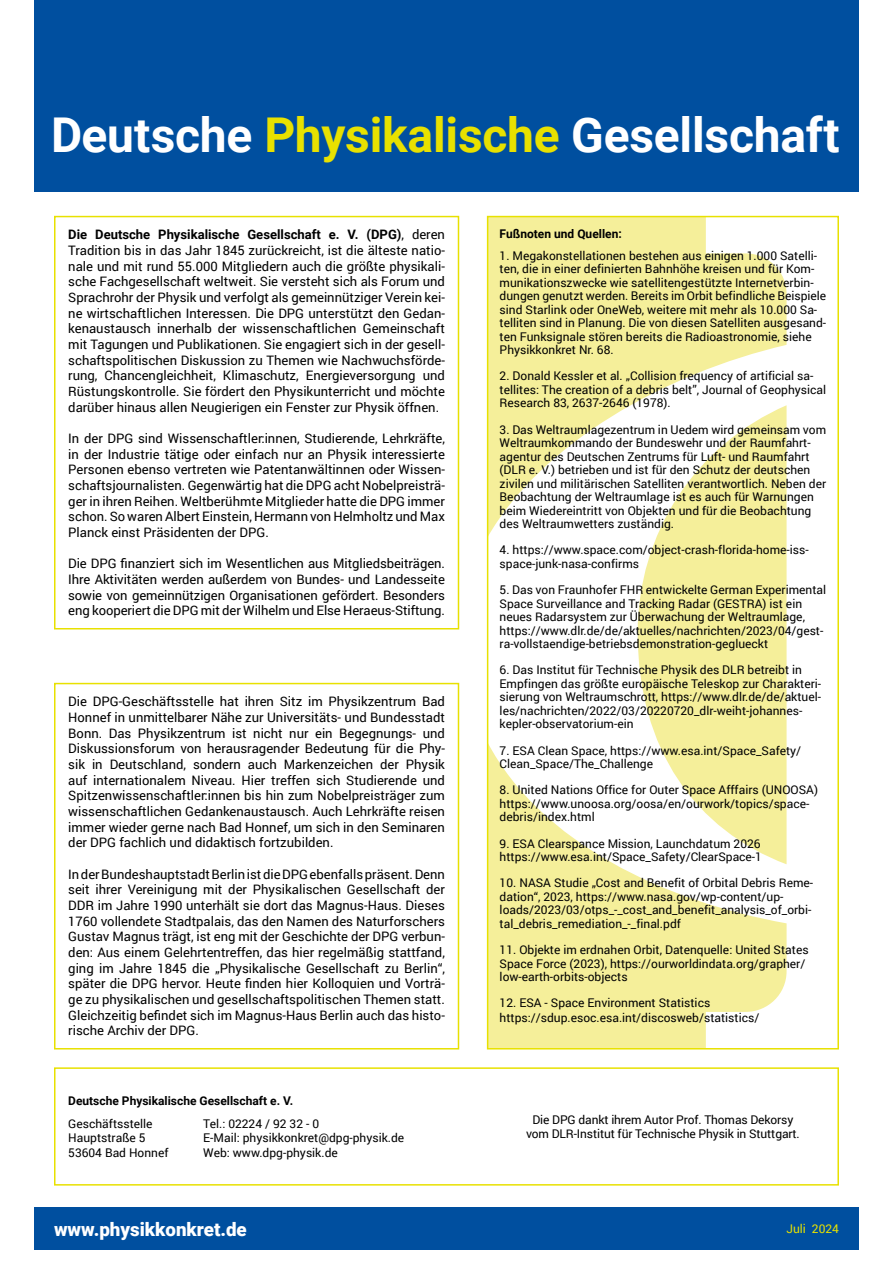
<style>
.page{position:relative;width:893px;height:1263px;background:#fff}
.page>*{position:absolute;margin:0;border:0;box-sizing:border-box;transform-origin:0 0}
.t1{font:700 48px "Roboto";letter-spacing:-.005em;color:#fff}
.t2{font:900 18.75px "Roboto";color:#fff}
.Copy_Rückseite{font:13.05px/15.6px "Roboto";color:#000;text-align:justify}
.Fußnoten_hinten{font:12px/13.5px "Roboto";color:#000}
.Text_mittig{font:12px/14.4px "Roboto";letter-spacing:-.01em;color:#000;text-align:center}
.Überschrift_Fußnoten_hinten{font:700 12px "Roboto";color:#000}
.t3{font:12px "Roboto";color:#e8e100}
.s1{color:#e8e100}
.s2{font-weight:700}
</style>
<div class="page">
<div style="left:34px;top:0;width:825px;height:191px;background:#004f9f"></div>
<div style="left:34px;top:1208px;width:825px;height:42px;background:#004f9f"></div>
<div style="left:54px;top:216px;width:405px;height:413px;border:2px solid #e8e100"></div>
<div style="left:54px;top:683px;width:405px;height:366px;border:2px solid #e8e100"></div>
<svg style="left:490px;top:747px;width:297px;height:299px;fill:#f5ef9a"></svg>
<svg style="left:490px;top:219px;width:297px;height:314px;fill:#f5ef9a"></svg>
<svg style="left:638px;top:405px;width:149px;height:459px;fill:#f5ef9a"></svg>
<div style="left:487px;top:216px;width:352px;height:833px;border:2px solid #e8e100"></div>
<div style="left:54px;top:1067px;width:785px;height:118px;border:2px solid #e8e100"></div>
<p class="t1" style="left:51px;top:102px;width:790px">Deutsche <span class="s1">Physikalische</span> Gesellschaft</p>
<p class="Copy_Rückseite" style="left:68px;top:226px;width:378px"><span class="s2">Die Deutsche Physikalische Gesellschaft e. V. (DPG)</span>, deren Tradition bis in das Jahr 1845 zurückreicht, ist die älteste natio&shy;nale und mit rund 55.000 Mitgliedern auch die größte physikali&shy;sche Fachgesellschaft weltweit. Sie versteht sich als Forum und Sprachrohr der Physik und verfolgt als gemeinnütziger Verein kei&shy;ne wirtschaftlichen Interessen. Die DPG unterstützt den Gedan&shy;kenaustausch innerhalb der wissenschaftlichen Gemeinschaft mit Tagungen und Publikationen. Sie engagiert sich in der gesell&shy;schaftspolitischen Diskussion zu Themen wie Nachwuchsförde&shy;rung, Chancengleichheit, Klimaschutz, Energieversorgung und Rüstungskontrolle. Sie fördert den Physikunterricht und möchte darüber hinaus allen Neugierigen ein Fenster zur Physik öffnen.</p>
<p class="Copy_Rückseite" style="left:68px;top:430px;width:378px">In der DPG sind Wissenschaftler:innen, Studierende, Lehrkräfte, in der Industrie tätige oder einfach nur an Physik interessierte Personen ebenso vertreten wie Patentanwältinnen oder Wissen&shy;schaftsjournalisten. Gegenwärtig hat die DPG acht Nobelpreisträ&shy;ger in ihren Reihen. Weltberühmte Mitglieder hatte die DPG immer schon. So waren Albert Einstein, Hermann von Helmholtz und Max Planck einst Präsidenten der DPG.</p>
<p class="Copy_Rückseite" style="left:68px;top:555px;width:378px">Die DPG finanziert sich im Wesentlichen aus Mitgliedsbeiträgen.<br>Ihre Aktivitäten werden außerdem von Bundes- und Landesseite sowie von gemeinnützigen Organisationen gefördert. Besonders eng kooperiert die DPG mit der Wilhelm und Else Heraeus-Stiftung.</p>
<p class="Copy_Rückseite" style="left:68px;top:693px;width:378px">Die DPG-Geschäftsstelle hat ihren Sitz im Physikzentrum Bad Honnef in unmittelbarer Nähe zur Universitäts- und Bundesstadt Bonn. Das Physikzentrum ist nicht nur ein Begegnungs- und Diskussionsforum von herausragender Bedeutung für die Phy&shy;sik in Deutschland, sondern auch Markenzeichen der Physik auf internationalem Niveau. Hier treffen sich Studierende und Spitzenwissenschaftler:innen bis hin zum Nobelpreisträger zum wissenschaftlichen Gedankenaustausch. Auch Lehrkräfte reisen immer wieder gerne nach Bad Honnef, um sich in den Seminaren der DPG fachlich und didaktisch fortzubilden.</p>
<p class="Copy_Rückseite" style="left:68px;top:866px;width:378px">In der Bundeshauptstadt Berlin ist die DPG ebenfalls präsent. Denn seit ihrer Vereinigung mit der Physikalischen Gesellschaft der DDR im Jahre 1990 unterhält sie dort das Magnus-Haus. Dieses 1760 vollendete Stadtpalais, das den Namen des Naturforschers Gustav Magnus trägt, ist eng mit der Geschichte der DPG verbun&shy;den: Aus einem Gelehrtentreffen, das hier regelmäßig stattfand, ging im Jahre 1845 die „Physikalische Gesellschaft zu Berlin“, später die DPG hervor. Heute finden hier Kolloquien und Vorträ&shy;ge zu physikalischen und gesellschaftspolitischen Themen statt.<br>Gleichzeitig befindet sich im Magnus-Haus Berlin auch das histo&shy;rische Archiv der DPG.</p>
<p class="Überschrift_Fußnoten_hinten" style="left:68px;top:1092px;width:226px">Deutsche Physikalische Gesellschaft e. V.</p>
<p class="Fußnoten_hinten" style="left:68px;top:1116px;width:86px">Geschäftsstelle</p>
<p class="Fußnoten_hinten" style="left:203px;top:1116px;width:117px">Tel.: 02224 / 92 32 - 0</p>
<p class="Fußnoten_hinten" style="left:68px;top:1131px;width:79px">Hauptstraße 5</p>
<p class="Fußnoten_hinten" style="left:203px;top:1131px;width:203px">E-Mail: physikkonkret@dpg-physik.de</p>
<p class="Fußnoten_hinten" style="left:68px;top:1145px;width:102px">53604 Bad Honnef</p>
<p class="Fußnoten_hinten" style="left:203px;top:1145px;width:136px">Web: www.dpg-physik.de</p>
<p class="t2" style="left:54px;top:1216px;width:194px">www.physikkonkret.de</p>
<p class="Überschrift_Fußnoten_hinten" style="left:500px;top:225px;width:124px">Fußnoten und Quellen:</p>
<p class="Fußnoten_hinten" style="left:500px;top:248px;width:328px">1. Megakonstellationen bestehen aus einigen 1.000 Satelli&shy;ten, die in einer definierten Bahnhöhe kreisen und für Kom&shy;munikationszwecke wie satellitengestützte Internetverbin&shy;dungen genutzt werden. Bereits im Orbit befindliche Beispiele sind Starlink oder OneWeb, weitere mit mehr als 10.000 Sa&shy;telliten sind in Planung. Die von diesen Satelliten ausgesand&shy;ten Funksignale stören bereits die Radioastronomie, siehe Physikkonkret Nr. 68.</p>
<p class="Fußnoten_hinten" style="left:500px;top:369px;width:328px">2. Donald Kessler et al. „Collision frequency of artificial sa&shy;tellites: The creation of a debris belt”, Journal of Geophysical<br>Research 83, 2637-2646 (1978).</p>
<p class="Fußnoten_hinten" style="left:500px;top:422px;width:328px">3. Das Weltraumlagezentrum in Uedem wird gemeinsam vom Weltraumkommando der Bundeswehr und der Raumfahrt&shy;agentur des Deutschen Zentrums für Luft- und Raumfahrt (DLR e. V.) betrieben und ist für den Schutz der deutschen zivilen und militärischen Satelliten verantwortlich. Neben der Beobachtung der Weltraumlage ist es auch für Warnungen beim Wiedereintritt von Objekten und für die Beobachtung des Weltraumwetters zuständig.</p>
<p class="Fußnoten_hinten" style="left:500px;top:543px;width:310px">4. https://www.space.com/object-crash-florida-home-iss&shy;space-junk-nasa-confirms</p>
<p class="Fußnoten_hinten" style="left:500px;top:583px;width:328px">5. Das von Fraunhofer FHR entwickelte German Experimental Space Surveillance and Tracking Radar (GESTRA) ist ein neues Radarsystem zur Überwachung der Weltraumlage, https://www.dlr.de/de/aktuelles/nachrichten/2023/04/gest&shy;ra-vollstaendige-betriebsdemonstration-geglueckt</p>
<p class="Fußnoten_hinten" style="left:500px;top:663px;width:323px">6. Das Institut für Technische Physik des DLR betreibt in Empfingen das größte europäische Teleskop zur Charakteri&shy;sierung von Weltraumschrott, https://www.dlr.de/de/aktuel&shy;les/nachrichten/2022/03/20220720_dlr-weiht-johannes&shy;kepler-observatorium-ein</p>
<p class="Fußnoten_hinten" style="left:500px;top:743px;width:303px">7. ESA Clean Space, https://www.esa.int/Space_Safety/<br>Clean_Space/The_Challenge</p>
<p class="Fußnoten_hinten" style="left:500px;top:783px;width:320px">8. United Nations Office for Outer Space Afffairs (UNOOSA) https://www.unoosa.org/oosa/en/ourwork/topics/space&shy;debris/index.html</p>
<p class="Fußnoten_hinten" style="left:500px;top:836px;width:264px">9. ESA Clearspance Mission, Launchdatum 2026 https://www.esa.int/Space_Safety/ClearSpace-1</p>
<p class="Fußnoten_hinten" style="left:500px;top:876px;width:315px">10. NASA Studie „Cost and Benefit of Orbital Debris Reme&shy;dation“, 2023, https://www.nasa.gov/wp-content/up&shy;loads/2023/03/otps_-_cost_and_benefit_analysis_of_orbi&shy;tal_debris_remediation_-_final.pdf</p>
<p class="Fußnoten_hinten" style="left:500px;top:943px;width:310px">11. Objekte im erdnahen Orbit, Datenquelle: United States<br>Space Force (2023), https://ourworldindata.org/grapher/ low-earth-orbits-objects</p>
<p class="Fußnoten_hinten" style="left:500px;top:995px;width:261px;line-height:14.4px">12. ESA - Space Environment Statistics https://sdup.esoc.esa.int/discosweb/statistics/</p>
<p class="Text_mittig" style="left:526px;top:1111px;width:275px">Die DPG dankt ihrem Autor Prof. Thomas Dekorsy vom DLR-Institut für Technische Physik in Stuttgart.</p>
<p class="t3" style="left:786px;top:1220px;width:54px">Juli 2024</p>
</div>
